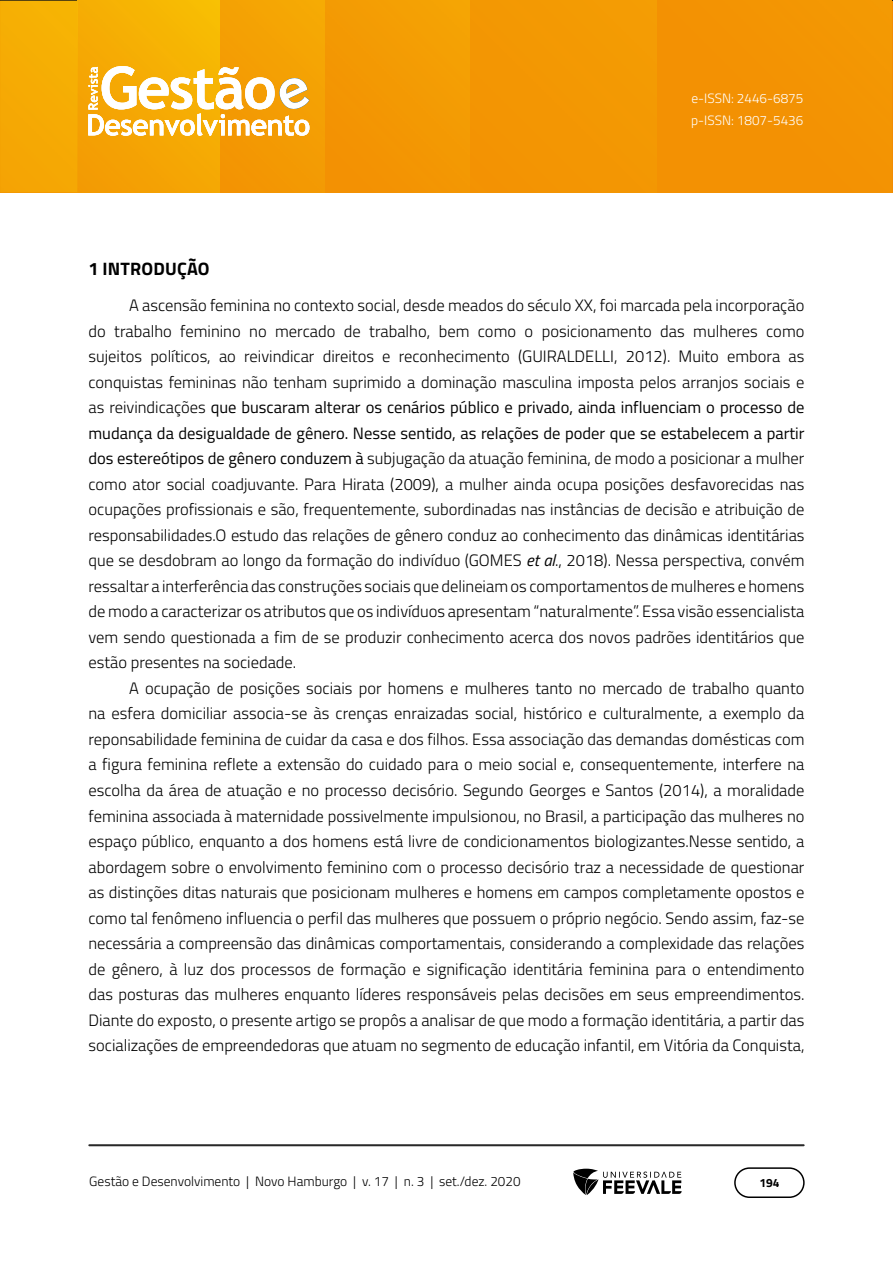
<style>
.page{position:relative;width:893px;height:1263px;background:#fff}
.page>*{position:absolute;margin:0;border:0;box-sizing:border-box;transform-origin:0 0}
.TITULO_1{font:700 18px "Titillium Web";letter-spacing:.01em;color:#000}
.Corpo_de_texto{font:300 16.5px/25.5px "Titillium Web";color:#000;text-align:justify}
.t1{font:300 13.5px "Titillium Web";color:#000}
.t2{font:300 13.5px/22.5px "Titillium Web";color:#fff}
.t3{font:700 12px "Titillium Web";color:#000}
.s1{font-weight:400}
.s2{font-weight:400;font-style:italic}
</style>
<div class="page">
<img style="left:0;top:1px;width:892px;height:192px">
<img style="left:78px;top:1px;width:1px;height:192px">
<hr style="left:471px;top:1px;width:1px;height:192px;background:#f39503">
<hr style="left:89px;top:1144px;width:715px;height:2px;background:#282828">
<div style="left:734px;top:1167px;width:71px;height:31px;border:2px solid #000;border-radius:15px"></div>
<svg style="left:573px;top:1169px;width:109px;height:26px"></svg>
<svg style="left:88px;top:66px;width:221px;height:70px"></svg>
<p class="t2" style="left:691px;top:86px;width:114px">e-ISSN: 2446-6875 p-ISSN: 1807-5436</p>
<p class="TITULO_1" style="left:88px;top:255px;width:123px">1 INTRODUÇÃO</p>
<p class="Corpo_de_texto" style="left:88px;top:292px;width:717px;text-indent:40px">A ascensão feminina no contexto social, desde meados do século XX, foi marcada pela incorporação do trabalho feminino no mercado de trabalho, bem como o posicionamento das mulheres como sujeitos políticos, ao reivindicar direitos e reconhecimento (GUIRALDELLI, 2012). Muito embora as conquistas femininas não tenham suprimido a dominação masculina imposta pelos arranjos sociais e as reivindicações <span class="s1">que buscaram alterar os cenários público e privado, ainda influenciam o processo de mudança da desigualdade de gênero. Nesse sentido, as relações de poder que se estabelecem a partir dos estereótipos de gênero conduzem à</span> subjugação da atuação feminina, de modo a posicionar a mulher como ator social coadjuvante. Para Hirata (2009), a mulher ainda ocupa posições desfavorecidas nas ocupações profissionais e são, frequentemente, subordinadas nas instâncias de decisão e atribuição de responsabilidades.O estudo das relações de gênero conduz ao conhecimento das dinâmicas identitárias que se desdobram ao longo da formação do indivíduo (GOMES <span class="s2">et al</span>., 2018). Nessa perspectiva, convém ressaltar a interferência das construções sociais que delineiam os comportamentos de mulheres e homens de modo a caracterizar os atributos que os indivíduos apresentam “naturalmente”. Essa visão essencialista vem sendo questionada a fim de se produzir conhecimento acerca dos novos padrões identitários que estão presentes na sociedade.</p>
<p class="Corpo_de_texto" style="left:88px;top:675px;width:718px;text-indent:40px">A ocupação de posições sociais por homens e mulheres tanto no mercado de trabalho quanto na esfera domiciliar associa-se às crenças enraizadas social, histórico e culturalmente, a exemplo da reponsabilidade feminina de cuidar da casa e dos filhos. Essa associação das demandas domésticas com a figura feminina reflete a extensão do cuidado para o meio social e, consequentemente, interfere na escolha da área de atuação e no processo decisório. Segundo Georges e Santos (2014), a moralidade feminina associada à maternidade possivelmente impulsionou, no Brasil, a participação das mulheres no espaço público, enquanto a dos homens está livre de condicionamentos biologizantes.Nesse sentido, a abordagem sobre o envolvimento feminino com o processo decisório traz a necessidade de questionar as distinções ditas naturais que posicionam mulheres e homens em campos completamente opostos e como tal fenômeno influencia o perfil das mulheres que possuem o próprio negócio. Sendo assim, faz-se necessária a compreensão das dinâmicas comportamentais, considerando a complexidade das relações de gênero, à luz dos processos de formação e significação identitária feminina para o entendimento das posturas das mulheres enquanto líderes responsáveis pelas decisões em seus empreendimentos.<br>Diante do exposto, o presente artigo se propôs a analisar de que modo a formação identitária, a partir das socializações de empreendedoras que atuam no segmento de educação infantil, em Vitória da Conquista,</p>
<p class="t1" style="left:89px;top:1171px;width:433px">Gestão e Desenvolvimento | Novo Hamburgo | v. 17 | n. 3 | set./dez. 2020</p>
<p class="t3" style="left:759px;top:1174px;width:22px">194</p>
</div>
